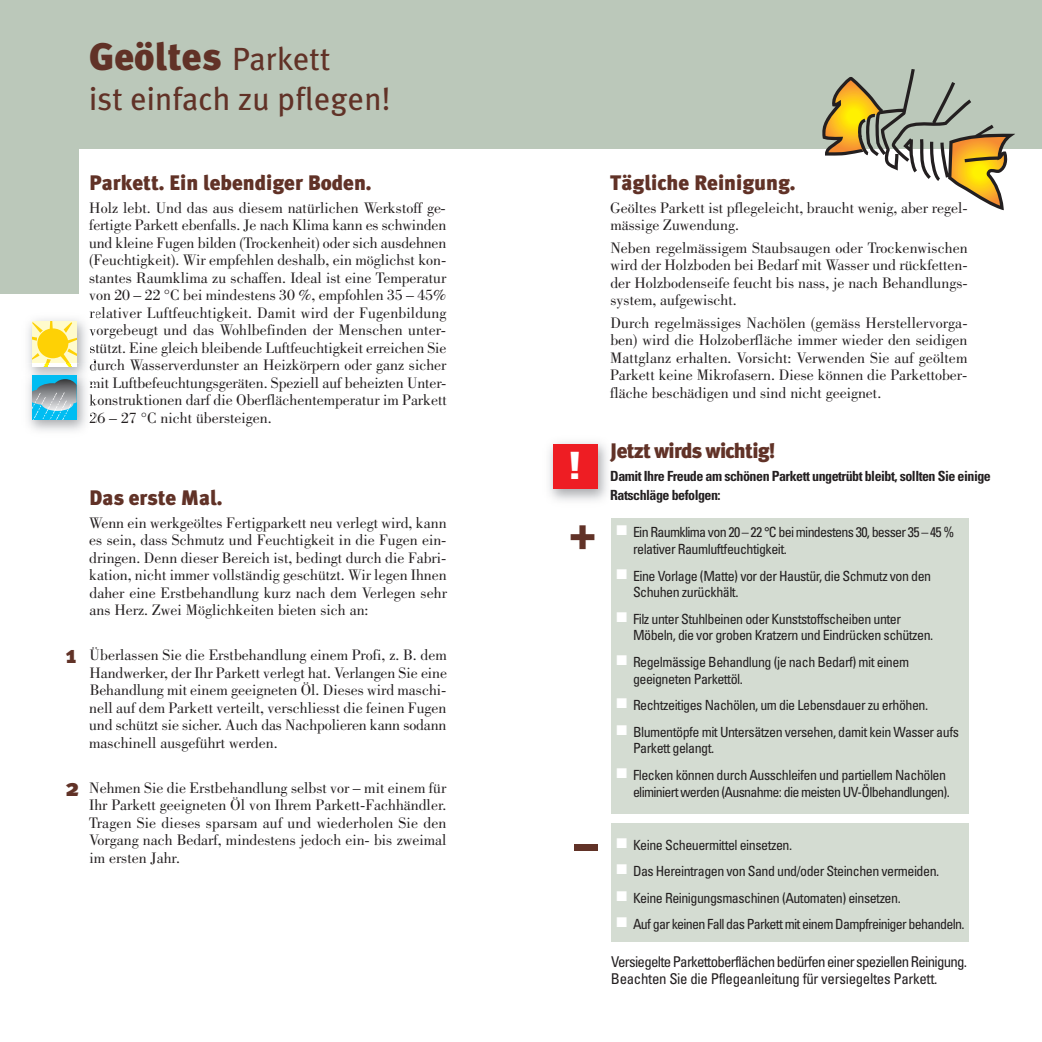
<style>
.page{position:relative;width:1042px;height:1042px;background:#fff}
.page>*{position:absolute;margin:0;border:0;box-sizing:border-box;transform-origin:0 0}
.t1{font:900 38.5px "Meta Plus";letter-spacing:.005em;color:#613227}
.t2{font:900 37.62px "Meta Plus";color:#613227}
.t3{font:900 37.62px "Univers";color:#fff}
.t4{font:32.02px "Meta Plus";letter-spacing:.005em;color:#613227}
.t5{font:900 24.5px "Meta Plus";color:#613227}
.t6{font:900 21px "Meta Plus";color:#613227}
.t7{font:900 21px "Meta Plus";letter-spacing:-.035em;color:#613227}
.t8{font:15.75px/17.5px "Bodoni";color:#231f20;text-align:justify}
.t9{font:condensed 14.88px/16.6px "Univers";letter-spacing:-.05em;color:#231f20}
.t10{font:condensed 14px/16.6px "Univers";letter-spacing:-.035em;color:#231f20}
.t11{font:700 condensed 14px/19.2px "Univers";letter-spacing:-.035em;color:#231f20}
.s1{font-weight:400;font-size:32.02px}
.s2{color:#fff}
</style>
<div class="page">
<div style="left:520px;top:0;width:522px;height:149px;background:#bbc8ba"></div>
<div style="left:0;top:0;width:521px;height:293px;background:#bbc8ba"></div>
<svg style="left:822px;top:69px;width:193px;height:141px"></svg>
<div style="left:79px;top:149px;width:443px;height:212px;background:#fff"></div>
<img style="left:28px;top:319px;width:51px;height:66px">
<div style="left:32px;top:321px;width:45px;height:45px;background:#fffbcc"></div>
<div style="left:37px;top:328px;width:31px;height:30px;background:#fed105;border-radius:50%"></div>
<svg style="left:32px;top:353px;width:19px;height:10px"></svg>
<svg style="left:32px;top:322px;width:11px;height:19px"></svg>
<svg style="left:50px;top:321px;width:3px;height:8px"></svg>
<img style="left:28px;top:385px;width:67px;height:46px">
<svg style="left:90px;top:394px;width:5px;height:11px"></svg>
<svg style="left:90px;top:413px;width:5px;height:10px"></svg>
<svg style="left:60px;top:311px;width:36px;height:60px"></svg>
<svg style="left:90px;top:381px;width:5px;height:7px"></svg>
<img style="left:32px;top:363px;width:45px;height:3px">
<div style="left:32px;top:375px;width:45px;height:45px;background:#01bdf2"></div>
<svg style="left:32px;top:379px;width:45px;height:41px"></svg>
<div style="left:611px;top:519px;width:357px;height:295px;background:#d4dcd2"></div>
<div style="left:611px;top:823px;width:357px;height:118px;background:#d4dcd2"></div>
<img style="left:549px;top:442px;width:58px;height:59px">
<div style="left:553px;top:444px;width:44px;height:45px;background:#ee1d23"></div>
<div style="left:574px;top:844px;width:24px;height:6px;background:#613227"></div>
<h1 class="t1" style="left:89px;top:34px;width:243px">Geöltes <span class="s1">Parkett</span></h1>
<h3 class="t4" style="left:89px;top:80px;width:303px">ist einfach zu pflegen!</h3>
<h3 class="t6" style="left:89px;top:171px;width:284px">Parkett. Ein lebendiger Boden.</h3>
<p class="t8" style="left:89px;top:199px;width:359px">Holz lebt. Und das aus diesem natürlichen Werkstoff ge&shy;fertigte Parkett ebenfalls. Je nach Klima kann es schwinden und kleine Fugen bilden (Trockenheit) oder sich ausdehnen (Feuchtigkeit). Wir empfehlen deshalb, ein möglichst kon&shy;stantes Raumklima zu schaffen. Ideal ist eine Temperatur von 20 – 22 °C bei mindestens 30 %, empfohlen 35 – 45% relativer Luftfeuchtigkeit. Damit wird der Fugenbildung vorgebeugt und das Wohlbefinden der Menschen unter&shy;stützt. Eine gleich bleibende Luftfeuchtigkeit erreichen Sie durch Wasserverdunster an Heizkörpern oder ganz sicher mit Luftbefeuchtungsgeräten. Speziell auf beheizten Unter&shy;konstruktionen darf die Oberflächentemperatur im Parkett 26 – 27 °C nicht übersteigen.</p>
<h3 class="t5" style="left:66px;top:640px;width:12px">1</h3>
<h3 class="t5" style="left:66px;top:773px;width:15px">2</h3>
<h3 class="t6" style="left:89px;top:486px;width:135px">Das erste Mal.</h3>
<p class="t8" style="left:89px;top:514px;width:359px">Wenn ein werkgeöltes Fertigparkett neu verlegt wird, kann es sein, dass Schmutz und Feuchtigkeit in die Fugen ein&shy;dringen. Denn dieser Bereich ist, bedingt durch die Fabri&shy;kation, nicht immer vollständig geschützt. Wir legen Ihnen daher eine Erstbehandlung kurz nach dem Verlegen sehr ans Herz. Zwei Möglichkeiten bieten sich an:</p>
<p class="t8" style="left:89px;top:646px;width:359px">Überlassen Sie die Erstbehandlung einem Profi, z. B. dem Handwerker, der Ihr Parkett verlegt hat. Verlangen Sie eine Behandlung mit einem geeigneten Öl. Dieses wird maschi&shy;nell auf dem Parkett verteilt, verschliesst die feinen Fugen und schützt sie sicher. Auch das Nachpolieren kann sodann maschinell ausgeführt werden.</p>
<p class="t8" style="left:89px;top:778px;width:359px">Nehmen Sie die Erstbehandlung selbst vor – mit einem für Ihr Parkett geeigneten Öl von Ihrem Parkett-Fachhändler.<br>Tragen Sie dieses sparsam auf und wiederholen Sie den Vorgang nach Bedarf, mindestens jedoch ein- bis zweimal im ersten Jahr.</p>
<h3 class="t6" style="left:610px;top:171px;width:187px">Tägliche Reinigung.</h3>
<p class="t8" style="left:610px;top:199px;width:359px">Geöltes Parkett ist pflegeleicht, braucht wenig, aber regel&shy;mässige Zuwendung.</p>
<p class="t8" style="left:610px;top:239px;width:359px">Neben regelmässigem Staubsaugen oder Trockenwischen wird der Holzboden bei Bedarf mit Wasser und rückfetten&shy;der Holzbodenseife feucht bis nass, je nach Behandlungs&shy;system, aufgewischt.</p>
<p class="t8" style="left:610px;top:314px;width:359px">Durch regelmässiges Nachölen (gemäss Herstellervorga&shy;ben) wird die Holzoberfläche immer wieder den seidigen Mattglanz erhalten. Vorsicht: Verwenden Sie auf geöltem Parkett keine Mikrofasern. Diese können die Parkettober&shy;fläche beschädigen und sind nicht geeignet.</p>
<h2 class="t3" style="left:566px;top:442px;width:18px">!</h2>
<h2 class="t2" style="left:569px;top:515px;width:29px">+</h2>
<h3 class="t7" style="left:610px;top:438px;width:167px">Jetzt wirds wichtig!</h3>
<p class="t11" style="left:610px;top:466px;width:382px">Damit Ihre Freude am schönen Parkett ungetrübt bleibt, sollten Sie einige<br>Ratschläge befolgen:</p>
<p class="t10" style="left:633px;top:524px;width:323px;text-indent:-17px"><span class="s2">■</span> Ein Raumklima von 20 – 22 °C bei mindestens 30, besser 35 – 45 % relativer Raumluftfeuchtigkeit.</p>
<p class="t10" style="left:633px;top:567px;width:300px;text-indent:-17px"><span class="s2">■</span> Eine Vorlage (Matte) vor der Haustür, die Schmutz von den<br>Schuhen zurückhält.</p>
<p class="t10" style="left:633px;top:610px;width:302px;text-indent:-17px"><span class="s2">■</span> Filz unter Stuhlbeinen oder Kunststoffscheiben unter<br>Möbeln, die vor groben Kratzern und Eindrücken schützen.</p>
<p class="t10" style="left:633px;top:653px;width:278px;text-indent:-17px"><span class="s2">■</span> Regelmässige Behandlung (je nach Bedarf) mit einem geeigneten Parkettöl.</p>
<p class="t10" style="left:616px;top:696px;width:313px"><span class="s2">■</span> Rechtzeitiges Nachölen, um die Lebensdauer zu erhöhen.</p>
<p class="t10" style="left:633px;top:723px;width:327px;text-indent:-17px"><span class="s2">■</span> Blumentöpfe mit Untersätzen versehen, damit kein Wasser aufs<br>Parkett gelangt.</p>
<p class="t10" style="left:616px;top:766px;width:335px;text-align:right"><span class="s2">■</span> Flecken können durch Ausschleifen und partiellem Nachölen eliminiert werden (Ausnahme: die meisten UV-Ölbehandlungen).</p>
<p class="t10" style="left:616px;top:836px;width:177px"><span class="s2">■</span> Keine Scheuermittel einsetzen.</p>
<p class="t10" style="left:616px;top:862px;width:324px"><span class="s2">■</span> Das Hereintragen von Sand und/oder Steinchen vermeiden.</p>
<p class="t10" style="left:616px;top:889px;width:286px"><span class="s2">■</span> Keine Reinigungsmaschinen (Automaten) einsetzen.</p>
<p class="t10" style="left:616px;top:915px;width:350px"><span class="s2">■</span> Auf gar keinen Fall das Parkett mit einem Dampfreiniger behandeln.</p>
<p class="t9" style="left:611px;top:953px;width:358px">Versiegelte Parkettoberflächen bedürfen einer speziellen Reinigung.<br>Beachten Sie die Pflegeanleitung für versiegeltes Parkett.</p>
</div>
